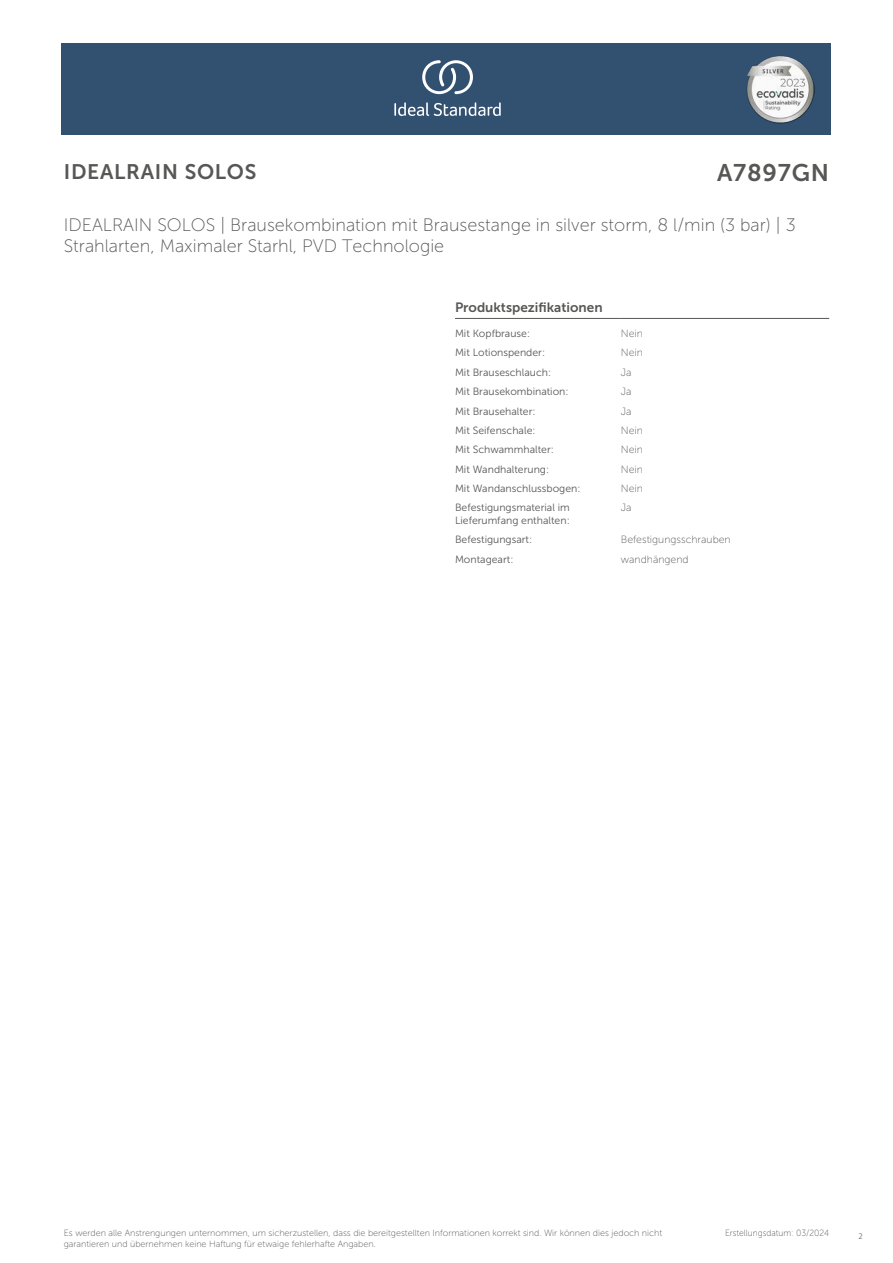
<style>
.page{position:relative;width:893px;height:1263px;background:#fff}
.page>*{position:absolute;margin:0;border:0;box-sizing:border-box;transform-origin:0 0}
.t1{font:24px "Museo Sans 700";letter-spacing:.035em;color:#575756}
.t2{font:21px "Museo Sans 700";letter-spacing:.035em;color:#575756}
.t3{font:18px/21.6px "Museo Sans 100";color:#575756}
.t4{font:13.5px "Museo Sans 700";color:#575756}
.t5{font:10.5px/12.6px "Museo Sans 300";color:#575756}
.t6{font:10.5px "Museo Sans 100";color:#575756}
.t7{font:9px/10.8px "Museo Sans 100";color:#575756}
.t8{font:9px "Museo Sans 100";color:#575756;scale:.95 1}
.t9{font:300 9px "Calibri";color:#575756;scale:.95 1}
</style>
<div class="page">
<div style="left:62px;top:43px;width:769px;height:91px;background:#325070"></div>
<hr style="left:455px;top:318px;width:166px;height:1px;background:#575756">
<hr style="left:621px;top:318px;width:208px;height:1px;background:#575756">
<svg style="left:394px;top:102px;width:107px;height:14px"></svg>
<svg style="left:422px;top:60px;width:51px;height:34px"></svg>
<img style="left:746px;top:56px;width:68px;height:67px">
<h2 class="t2" style="left:64px;top:160px;width:194px">IDEALRAIN SOLOS</h2>
<h1 class="t1" style="left:717px;top:160px;width:114px">A7897GN</h1>
<h3 class="t3" style="left:64px;top:214px;width:733px">IDEALRAIN SOLOS | Brausekombination mit Brausestange in silver storm, 8 l/min (3 bar) | 3<br>Strahlarten, Maximaler Starhl, PVD Technologie</h3>
<p class="t4" style="left:455px;top:300px;width:149px">Produktspezifikationen</p>
<p class="t5" style="left:455px;top:327px;width:77px">Mit Kopfbrause:</p>
<p class="t6" style="left:621px;top:328px;width:24px">Nein</p>
<p class="t5" style="left:455px;top:347px;width:92px">Mit Lotionspender:</p>
<p class="t6" style="left:621px;top:347px;width:24px">Nein</p>
<p class="t5" style="left:455px;top:366px;width:98px">Mit Brauseschlauch:</p>
<p class="t6" style="left:621px;top:367px;width:12px">Ja</p>
<p class="t5" style="left:455px;top:385px;width:115px">Mit Brausekombination:</p>
<p class="t6" style="left:621px;top:386px;width:12px">Ja</p>
<p class="t5" style="left:455px;top:405px;width:82px">Mit Brausehalter:</p>
<p class="t6" style="left:621px;top:405px;width:12px">Ja</p>
<p class="t5" style="left:455px;top:424px;width:82px">Mit Seifenschale:</p>
<p class="t6" style="left:621px;top:425px;width:24px">Nein</p>
<p class="t5" style="left:455px;top:443px;width:100px">Mit Schwammhalter:</p>
<p class="t6" style="left:621px;top:444px;width:24px">Nein</p>
<p class="t5" style="left:455px;top:463px;width:96px">Mit Wandhalterung:</p>
<p class="t6" style="left:621px;top:463px;width:24px">Nein</p>
<p class="t5" style="left:455px;top:482px;width:127px">Mit Wandanschlussbogen:</p>
<p class="t6" style="left:621px;top:483px;width:24px">Nein</p>
<p class="t5" style="left:455px;top:501px;width:116px">Befestigungsmaterial im<br>Lieferumfang enthalten:</p>
<p class="t6" style="left:621px;top:502px;width:12px">Ja</p>
<p class="t5" style="left:455px;top:533px;width:79px">Befestigungsart:</p>
<p class="t6" style="left:621px;top:534px;width:111px">Befestigungsschrauben</p>
<p class="t5" style="left:455px;top:553px;width:60px">Montageart:</p>
<p class="t6" style="left:621px;top:553px;width:69px">wandhängend</p>
<p class="t7" style="left:64px;top:1227px;width:600px">Es werden alle Anstrengungen unternommen, um sicherzustellen, dass die bereitgestellten Informationen korrekt sind. Wir können dies jedoch nicht garantieren und übernehmen keine Haftung für etwaige fehlerhafte Angaben.</p>
<p class="t8" style="left:725px;top:1228px;width:111px">Erstellungsdatum: 03/2024</p>
<p class="t9" style="left:858px;top:1230px;width:6px">2</p>
</div>
